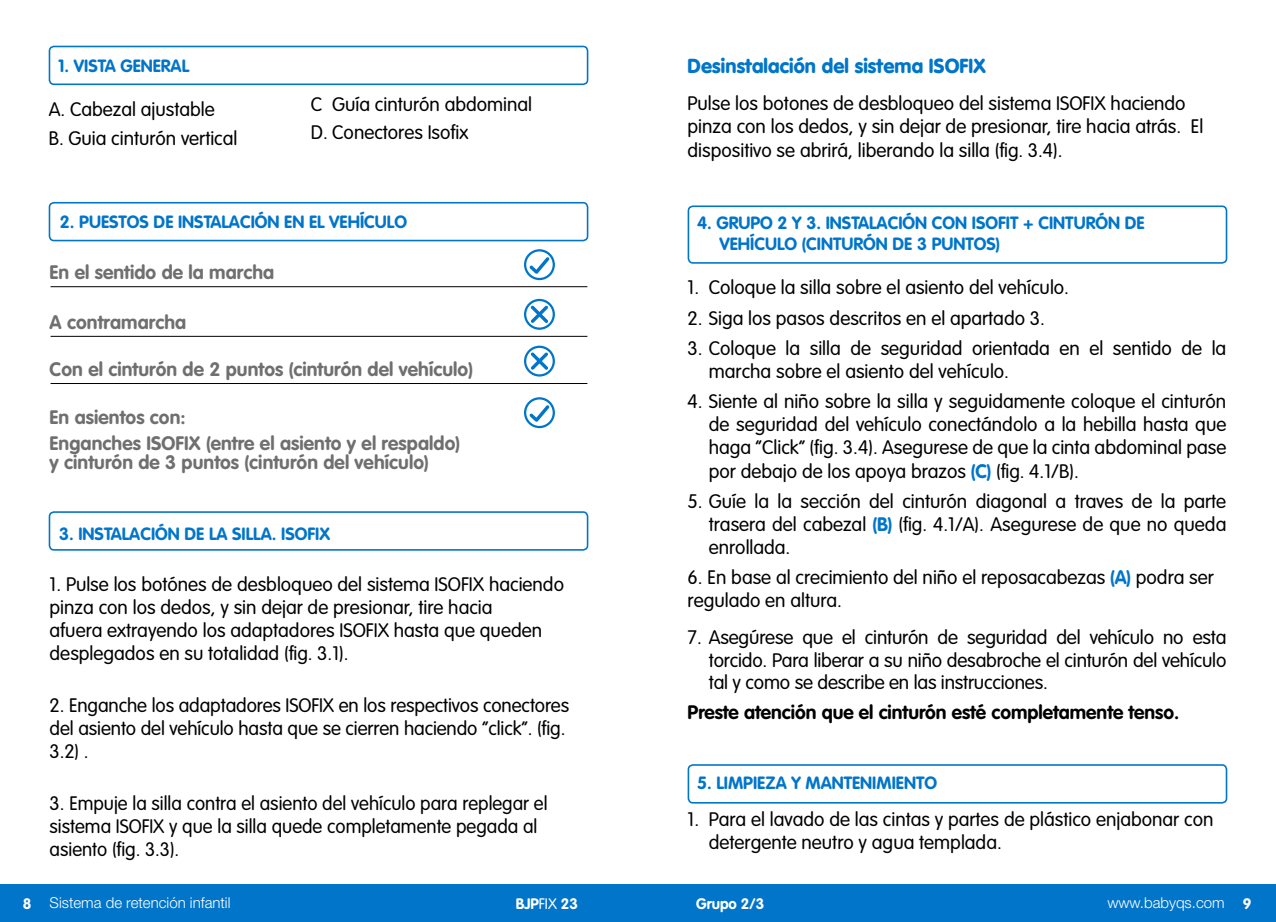
<style>
.page{position:relative;width:1276px;height:922px;background:#fff}
.page>*{position:absolute;margin:0;border:0;box-sizing:border-box;transform-origin:0 0}
.t1{font:900 20px "VAG Rounded Std";letter-spacing:.005em;color:#0075c9}
.t2{font:300 19.25px/23px "VAG Rounded Std";color:#000}
.t3{font:700 19.25px/25.8px "VAG Rounded Std";letter-spacing:.005em;color:#706f6f}
.t4{font:700 19.25px "VAG Rounded Std";color:#000}
.t5{font:700 17.5px "VAG Rounded Std";color:#0075c9}
.t6{font:300 15px "Helvetica Neue LT Std";color:#fff}
.t7{font:700 15px "VAG Rounded Std";color:#fff}
.s1{font-weight:700;color:#0075c9}
.s2{font-family:"VAG Rounded Std";font-weight:700}
.s3{font-weight:300}
</style>
<div class="page">
<div style="left:0;top:884px;width:1276px;height:37px;background:#0075c9"></div>
<svg style="left:524px;top:249px;width:31px;height:31px"></svg>
<svg style="left:524px;top:397px;width:31px;height:31px"></svg>
<svg style="left:524px;top:299px;width:31px;height:31px"></svg>
<svg style="left:524px;top:345px;width:31px;height:31px"></svg>
<hr style="left:51px;top:286px;width:536px;height:1px;background:#000">
<hr style="left:51px;top:336px;width:536px;height:1px;background:#000">
<hr style="left:51px;top:383px;width:536px;height:1px;background:#000">
<div style="left:49px;top:46px;width:539px;height:39px;border:2px solid #0075c9;border-radius:5px"></div>
<div style="left:49px;top:511px;width:539px;height:39px;border:2px solid #0075c9;border-radius:5px"></div>
<div style="left:687px;top:205px;width:540px;height:58px;border:2px solid #0075c9;border-radius:5px"></div>
<div style="left:687px;top:764px;width:540px;height:39px;border:2px solid #0075c9;border-radius:5px"></div>
<div style="left:49px;top:202px;width:539px;height:39px;border:2px solid #0075c9;border-radius:5px"></div>
<p class="t5" style="left:58px;top:56px;width:132px">1. VISTA GENERAL</p>
<p class="t2" style="left:49px;top:96px;width:190px;line-height:28.8px">A. Cabezal ajustable<br>B. Guia cinturón vertical</p>
<p class="t2" style="left:311px;top:90px;width:223px;line-height:28.8px">C Guía cinturón abdominal<br>D. Conectores Isofix</p>
<p class="t5" style="left:60px;top:211px;width:349px">2. PUESTOS DE INSTALACIÓN EN EL VEHÍCULO</p>
<p class="t3" style="left:50px;top:259px;width:226px">En el sentido de la marcha</p>
<p class="t3" style="left:50px;top:310px;width:138px">A contramarcha</p>
<p class="t3" style="left:50px;top:357px;width:425px">Con el cinturón de 2 puntos (cinturón del vehículo)</p>
<p class="t3" style="left:50px;top:405px;width:412px">En asientos con:<br>Enganches ISOFIX (entre el asiento y el respaldo)</p>
<p class="t3" style="left:50px;top:450px;width:381px">y cinturón de 3 puntos (cinturón del vehículo)</p>
<p class="t5" style="left:59px;top:523px;width:232px">3. INSTALACIÓN DE LA SILLA. isofix</p>
<p class="t2" style="left:50px;top:573px;width:516px">1. Pulse los botónes de desbloqueo del sistema ISOFIX haciendo pinza con los dedos, y sin dejar de presionar, tire hacia<br>afuera extrayendo los adaptadores Isofix</p>
<p class="t2" style="left:394px;top:619px;width:150px">hasta que queden</p>
<p class="t2" style="left:50px;top:642px;width:300px">desplegados en su totalidad (fig. 3.1).</p>
<p class="t2" style="left:50px;top:694px;width:521px">2. Enganche los adaptadores ISOFIX en los respectivos conectores del asiento del vehículo hasta que se cierren haciendo “click”. (fig.<br>3.2) .</p>
<p class="t2" style="left:50px;top:792px;width:499px">3. Empuje la silla contra el asiento del vehículo para replegar el sistema ISOFIX y que la silla quede completamente pegada al asiento (fig. 3.3).</p>
<p class="t1" style="left:687px;top:54px;width:300px">Desinstalación del sistema Isofix</p>
<p class="t2" style="left:687px;top:93px;width:517px">Pulse los botones de desbloqueo del sistema ISOFIX haciendo pinza con los dedos, y sin dejar de presionar, tire hacia atrás. El dispositivo se abrirá, liberando la silla (fig. 3.4).</p>
<p class="t5" style="left:697px;top:212px;width:139px">4. GRUPO 2 y 3. insta</p>
<p class="t5" style="left:869px;top:212px;width:19px">lación</p>
<p class="t5" style="left:932px;top:212px;width:118px">Con ISOFIT + cinturón</p>
<p class="t5" style="left:1124px;top:212px;width:11px">de</p>
<p class="t5" style="left:719px;top:233px;width:11px">vehícu</p>
<p class="t5" style="left:777px;top:233px;width:41px">lo (cinturón</p>
<p class="t5" style="left:892px;top:233px;width:51px">de 3 puntos</p>
<p class="t5" style="left:996px;top:233px;width:6px">)</p>
<p class="t2" style="left:687px;top:277px;width:383px">1. Coloque la silla sobre el asiento del vehículo.</p>
<p class="t2" style="left:687px;top:307px;width:359px">2. Siga los pasos descritos en el apartado 3.</p>
<p class="t2" style="left:709px;top:337px;width:519px;text-indent:-21px">3. Coloque la silla de seguridad orientada en el sentido de la marcha sobre el asiento del vehículo.</p>
<p class="t2" style="left:709px;top:390px;width:519px;text-align:justify;text-indent:-21px">4. Siente al niño sobre la silla y seguidamente coloque el cinturón de seguridad del vehículo conectándolo a la hebilla hasta que haga “Click” (fig. 3.4). Asegurese de que la cinta abdominal pase por debajo de los apoya brazos <span class="s1">(C)</span> (fig. 4.1/B).</p>
<p class="t2" style="left:709px;top:490px;width:519px;text-align:justify;text-indent:-21px">5. Guíe la la sección del cinturón diagonal a traves de la parte trasera del cabezal <span class="s1">(B)</span> (fig. 4.1/A). Asegurese de que no queda enrollada.</p>
<p class="t2" style="left:687px;top:566px;width:528px">6. En base al crecimiento del niño el reposacabezas <span class="s1">(A)</span> podra ser regulado en altura.</p>
<p class="t2" style="left:709px;top:626px;width:519px;text-align:justify;text-indent:-21px">7. Asegúrese que el cinturón de seguridad del vehículo no esta torcido. Para liberar a su niño desabroche el cinturón del vehículo tal y como se describe en las instrucciones.</p>
<p class="t4" style="left:687px;top:700px;width:493px">Preste atención que el cinturón esté completamente tenso.</p>
<p class="t5" style="left:697px;top:772px;width:241px">5. LIMPIEZA Y MANTENIMIENTO</p>
<p class="t2" style="left:709px;top:808px;width:506px;text-indent:-21px">1. Para el lavado de las cintas y partes de plástico enjabonar con detergente neutro y agua templada.</p>
<p class="t6" style="left:23px;top:893px;width:209px"><span class="s2">8</span> Sistema de retención infantil</p>
<p class="t7" style="left:516px;top:894px;width:64px">BJP<span class="s3">FIX</span> 23</p>
<p class="t7" style="left:696px;top:894px;width:70px">Grupo 2/3</p>
<p class="t6" style="left:1107px;top:893px;width:146px">www.babyqs.com <span class="s2">9</span></p>
</div>
